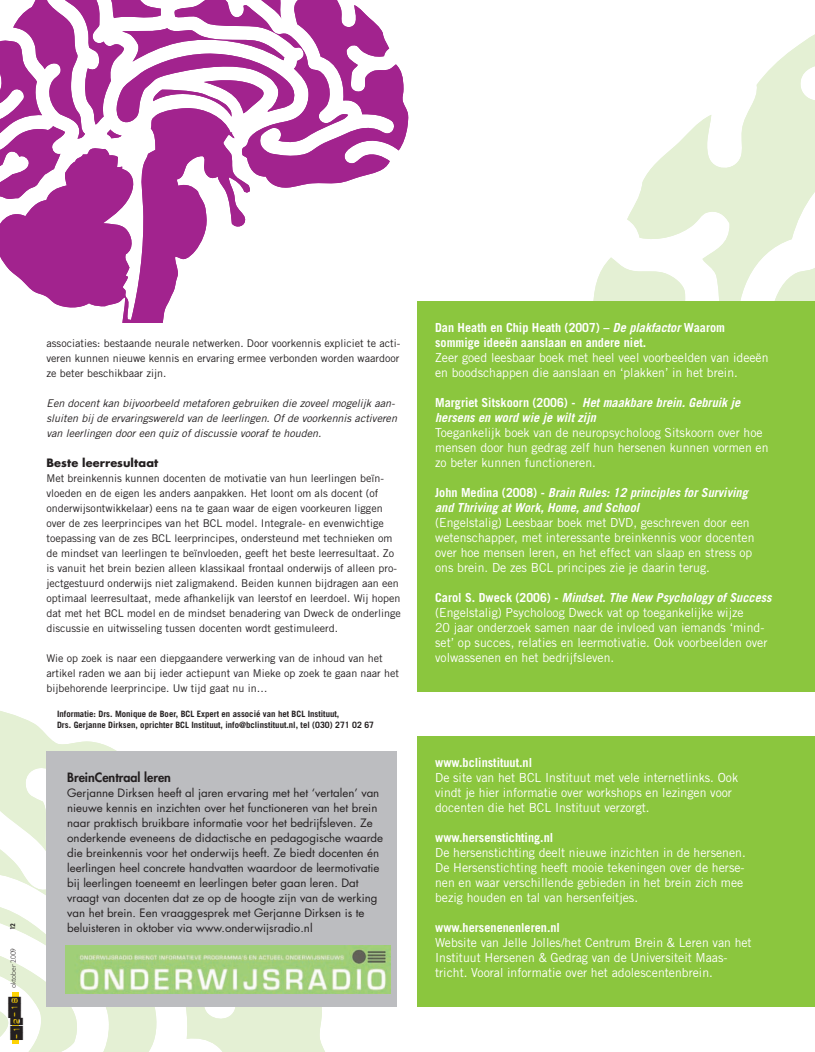
<style>
.page{position:relative;width:815px;height:1052px;background:#fff}
.page>*{position:absolute;margin:0;border:0;box-sizing:border-box;transform-origin:0 0}
.t1{font:12.5px/15px "Trade Gothic";color:#fff}
.t2{font:italic 700 12.5px/15px "Trade Gothic";color:#fff}
.t3{font:700 12.5px/15px "Trade Gothic";color:#fff}
.t4{font:800 12.5px "Futura CE";color:#231f20}
.t5{font:11.25px/15px "Futura CE";color:#231f20}
.t6{font:700 11.25px "Futura CE";letter-spacing:.01em;color:#231f20}
.t7{font:10.62px/15px "Trade Gothic";color:#231f20}
.t8{font:italic 10.62px/15px "Trade Gothic";color:#231f20}
.t9{font:700 8.75px/10.5px "Trade Gothic";color:#231f20}
.t10{font:300 7.5px "Gill Sans";letter-spacing:-.01em;color:#231f20}
.t11{font:800 6.25px "Futura CE";color:#231f20}
.s1{font-family:"Dynamoe";font-weight:400;font-size:12.62px}
.s2{font-style:italic}
.s3{font-style:normal}
.s4{font-weight:700}
.s5{font-weight:700;font-style:italic}
</style>
<div class="page">
<svg style="left:0;top:711px;width:333px;height:341px"></svg>
<svg style="left:298px;top:0;width:110px;height:186px;fill:#a2238e"></svg>
<svg style="left:0;top:205px;width:246px;height:118px;fill:#a2238e"></svg>
<svg style="left:593px;top:35px;width:221px;height:266px"></svg>
<div style="left:416px;top:301px;width:398px;height:390px;background:#8bc63e"></div>
<div style="left:416px;top:736px;width:398px;height:270px;background:#8bc63e"></div>
<div style="left:46px;top:751px;width:351px;height:255px;background:#bcbdc0"></div>
<img style="left:85px;top:945px;width:305px;height:48px">
<svg style="left:0;top:0;width:298px;height:205px"></svg>
<svg style="left:0;top:876px;width:85px;height:176px"></svg>
<p class="t11" style="left:8px;top:930px;width:9px;rotate:-90deg">12</p>
<p class="t10" style="left:9px;top:1040px;width:93px;rotate:-90deg"><span class="s1">-12-18</span> oktober 2009</p>
<p class="t7" style="left:46px;top:335px;width:355px;text-align:justify">associaties: bestaande neurale netwerken. Door voorkennis expliciet te acti&shy;veren kunnen nieuwe kennis en ervaring ermee verbonden worden waardoor ze beter beschikbaar zijn.</p>
<p class="t8" style="left:46px;top:395px;width:352px">Een docent kan bijvoorbeeld metaforen gebruiken die zoveel mogelijk aan&shy;sluiten bij de ervaringswereld van de leerlingen. Of de voorkennis activeren van leerlingen door een quiz of discussie vooraf te houden.</p>
<p class="t6" style="left:46px;top:454px;width:113px">Beste leerresultaat</p>
<p class="t7" style="left:46px;top:470px;width:356px">Met breinkennis kunnen docenten de motivatie van hun leerlingen beïn&shy;vloeden en de eigen les anders aanpakken. Het loont om als docent (of onderwijsontwikkelaar) eens na te gaan waar de eigen voorkeuren liggen over de zes leerprincipes van het BCL model. Integrale- en evenwichtige toepassing van de zes BCL leerprincipes, ondersteund met technieken om de mindset van leerlingen te beïnvloeden, geeft het beste leerresultaat. Zo is vanuit het brein bezien alleen klassikaal frontaal onderwijs of alleen pro&shy;jectgestuurd onderwijs niet zaligmakend. Beiden kunnen bijdragen aan een optimaal leerresultaat, mede afhankelijk van leerstof en leerdoel. Wij hopen dat met het BCL model en de mindset benadering van Dweck de onderlinge discussie en uitwisseling tussen docenten wordt gestimuleerd.</p>
<p class="t7" style="left:46px;top:650px;width:354px">Wie op zoek is naar een diepgaandere verwerking van de inhoud van het artikel raden we aan bij ieder actiepunt van Mieke op zoek te gaan naar het bijbehorende leerprincipe. Uw tijd gaat nu in…</p>
<p class="t9" style="left:57px;top:708px;width:318px">Informatie: Drs. Monique de Boer, BCL Expert en associé van het BCL Instituut,<br>Drs. Gerjanne Dirksen, oprichter BCL Instituut, info@bclinstituut.nl, tel (030) 271 02 67</p>
<p class="t4" style="left:67px;top:768px;width:105px">BreinCentraal leren</p>
<p class="t5" style="left:67px;top:785px;width:317px">Gerjanne Dirksen heeft al jaren ervaring met het ‘vertalen’ van nieuwe kennis en inzichten over het functioneren van het brein naar praktisch bruikbare informatie voor het bedrijfsleven. Ze onderkende eveneens de didactische en pedagogische waarde die breinkennis voor het onderwijs heeft. Ze biedt docenten én leerlingen heel concrete handvatten waardoor de leermotivatie bij leerlingen toeneemt en leerlingen beter gaan leren. Dat vraagt van docenten dat ze op de hoogte zijn van de werking van het brein. Een vraaggesprek met Gerjanne Dirksen is te beluisteren in oktober via www.onderwijsradio.nl</p>
<p class="t3" style="left:435px;top:319px;width:291px">Dan Heath en Chip Heath (2007) – <span class="s2">De plakfactor</span> Waarom sommige ideeën aanslaan en andere niet.</p>
<p class="t1" style="left:435px;top:349px;width:335px">Zeer goed leesbaar boek met heel veel voorbeelden van ideeën en boodschappen die aanslaan en ‘plakken’ in het brein.</p>
<p class="t2" style="left:435px;top:394px;width:306px"><span class="s3">Margriet Sitskoorn (2006) -</span> Het maakbare brein. Gebruik je hersens en word wie je wilt zijn</p>
<p class="t1" style="left:435px;top:424px;width:335px">Toegankelijk boek van de neuropsycholoog Sitskoorn over hoe mensen door hun gedrag zelf hun hersenen kunnen vormen en zo beter kunnen functioneren.</p>
<p class="t2" style="left:435px;top:484px;width:314px"><span class="s3">John Medina (2008) -</span> Brain Rules: 12 principles for Surviving and Thriving at Work, Home, and School</p>
<p class="t1" style="left:435px;top:514px;width:321px">(Engelstalig) Leesbaar boek met DVD, geschreven door een wetenschapper, met interessante breinkennis voor docenten over hoe mensen leren, en het effect van slaap en stress op ons brein. De zes BCL principes zie je daarin terug.</p>
<p class="t1" style="left:435px;top:589px;width:338px"><span class="s4">Carol S. Dweck (2006) -</span> <span class="s5">Mindset. The New Psychology of Success </span>(Engelstalig) Psycholoog Dweck vat op toegankelijke wijze<br>20 jaar onderzoek samen naar de invloed van iemands ‘mind&shy;set’ op succes, relaties en leermotivatie. Ook voorbeelden over volwassenen en het bedrijfsleven.</p>
<p class="t3" style="left:435px;top:754px;width:98px">www.bclinstituut.nl</p>
<p class="t1" style="left:435px;top:769px;width:304px">De site van het BCL Instituut met vele internetlinks. Ook vindt je hier informatie over workshops en lezingen voor docenten die het BCL Instituut verzorgt.</p>
<p class="t3" style="left:435px;top:829px;width:119px">www.hersenstichting.nl</p>
<p class="t1" style="left:435px;top:844px;width:312px">De hersenstichting deelt nieuwe inzichten in de hersenen.<br>De Hersenstichting heeft mooie tekeningen over de herse&shy;nen en waar verschillende gebieden in het brein zich mee bezig houden en tal van hersenfeitjes.</p>
<p class="t3" style="left:435px;top:919px;width:126px">www.hersenenenleren.nl</p>
<p class="t1" style="left:435px;top:934px;width:318px">Website van Jelle Jolles/het Centrum Brein &amp; Leren van het<br>Instituut Hersenen &amp; Gedrag van de Universiteit Maas&shy;tricht. Vooral informatie over het adolescentenbrein.</p>
</div>
